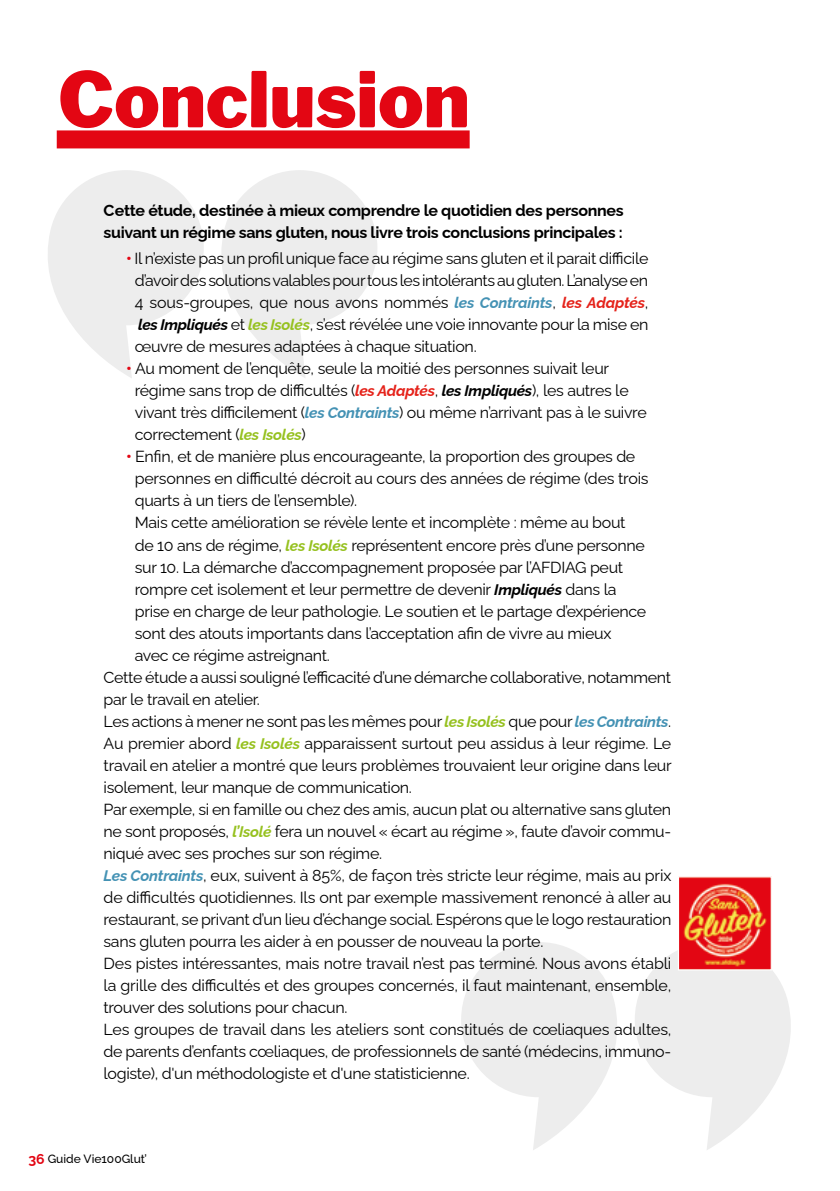
<style>
.page{position:relative;width:840px;height:1191px;background:#fff}
.page>*{position:absolute;margin:0;border:0;box-sizing:border-box;transform-origin:0 0}
.t1{font:900 76px "Libre Franklin";color:#e30613}
.t2{font:16px/22px "Raleway";letter-spacing:-.02em;color:#000;text-align:justify}
.t3{font:700 16px/22px "Raleway";letter-spacing:-.02em;color:#000}
.t4{font:500 12px "Raleway";color:#000}
.s1{font-weight:700;color:#e30613}
.s2{font-weight:700;font-style:italic;font-size:15.2px;color:#4492b4}
.s3{font-weight:700;font-style:italic;font-size:15.2px;color:#e5231b}
.s4{font-weight:700;font-style:italic;font-size:15.2px}
.s5{font-weight:700;font-style:italic;font-size:15.2px;color:#96c120}
.s6{font-weight:700;font-size:14px;color:#e30613}
</style>
<div class="page">
<svg style="left:48px;top:170px;width:329px;height:208px;fill:#ededed"></svg>
<svg style="left:461px;top:942px;width:330px;height:208px;fill:#ededed"></svg>
<div style="left:57px;top:130px;width:412px;height:18px;background:#e30613"></div>
<img style="left:679px;top:878px;width:90px;height:90px">
<div style="left:677px;top:876px;width:94px;height:94px;border:1px solid #fff"></div>
<h1 class="t1" style="left:58px;top:54px;width:413px">Conclusion</h1>
<p class="t3" style="left:103px;top:198px;width:521px">Cette étude, destinée à mieux comprendre le quotidien des personnes suivant un régime sans gluten, nous livre trois conclusions principales :</p>
<p class="t2" style="left:135px;top:246px;width:515px;text-indent:-9px"><span class="s1">•</span> Il n’existe pas un profil unique face au régime sans gluten et il parait difficile d’avoir des solutions valables pour tous les intolérants au gluten. L’analyse en 4 sous-groupes, que nous avons nommés <span class="s2">les Contraints</span>, <span class="s3">les Adaptés</span>, <span class="s4">les Impliqués</span> et <span class="s5">les Isolés</span>, s’est révélée une voie innovante pour la mise en œuvre de mesures adaptées à chaque situation.</p>
<p class="t2" style="left:135px;top:356px;width:513px;text-align:left;text-indent:-8px"><span class="s1">•</span> Au moment de l’enquête, seule la moitié des personnes suivait leur régime sans trop de difficultés (<span class="s3">les Adaptés</span>, <span class="s4">les Impliqués</span>), les autres le vivant très difficilement (<span class="s2">les Contraints</span>) ou même n’arrivant pas à le suivre correctement (<span class="s5">les Isolés</span>)</p>
<p class="t2" style="left:126px;top:444px;width:510px"><span class="s1">•</span> Enfin, et de manière plus encourageante, la proportion des groupes de</p>
<p class="t2" style="left:135px;top:466px;width:515px">personnes en difficulté décroit au cours des années de régime (des trois</p>
<p class="t2" style="left:135px;top:488px;width:224px">quarts à un tiers de l’ensemble).</p>
<p class="t2" style="left:135px;top:510px;width:492px">Mais cette amélioration se révèle lente et incomplète : même au bout</p>
<p class="t2" style="left:135px;top:532px;width:511px">de 10 ans de régime, <span class="s5">les Isolés</span> représentent encore près d’une personne</p>
<p class="t2" style="left:135px;top:554px;width:489px">sur 10. La démarche d’accompagnement proposée par l’AFDIAG peut</p>
<p class="t2" style="left:135px;top:576px;width:483px">rompre cet isolement et leur permettre de devenir <span class="s4">Impliqués</span> dans la</p>
<p class="t2" style="left:135px;top:598px;width:512px">prise en charge de leur pathologie. Le soutien et le partage d’expérience</p>
<p class="t2" style="left:135px;top:620px;width:478px">sont des atouts importants dans l’acceptation afin de vivre au mieux</p>
<p class="t2" style="left:135px;top:642px;width:196px">avec ce régime astreignant.</p>
<p class="t2" style="left:103px;top:664px;width:568px">Cette étude a aussi souligné l’efficacité d’une démarche collaborative, notamment</p>
<p class="t2" style="left:103px;top:686px;width:158px">par le travail en atelier.</p>
<p class="t2" style="left:103px;top:708px;width:568px">Les actions à mener ne sont pas les mêmes pour <span class="s5">les Isolés</span> que pour <span class="s2">les Contraints</span>.</p>
<p class="t2" style="left:103px;top:730px;width:569px">Au premier abord <span class="s5">les Isolés</span> apparaissent surtout peu assidus à leur régime. Le</p>
<p class="t2" style="left:103px;top:752px;width:569px">travail en atelier a montré que leurs problèmes trouvaient leur origine dans leur</p>
<p class="t2" style="left:103px;top:774px;width:310px">isolement, leur manque de communication.</p>
<p class="t2" style="left:103px;top:796px;width:568px">Par exemple, si en famille ou chez des amis, aucun plat ou alternative sans gluten</p>
<p class="t2" style="left:103px;top:818px;width:568px">ne sont proposés, <span class="s5">l’Isolé</span> fera un nouvel « écart au régime », faute d’avoir commu-</p>
<p class="t2" style="left:103px;top:840px;width:280px">niqué avec ses proches sur son régime.</p>
<p class="t2" style="left:103px;top:862px;width:569px"><span class="s2">Les Contraints</span>, eux, suivent à 85%, de façon très stricte leur régime, mais au prix</p>
<p class="t2" style="left:103px;top:884px;width:569px">de difficultés quotidiennes. Ils ont par exemple massivement renoncé à aller au</p>
<p class="t2" style="left:103px;top:906px;width:569px">restaurant, se privant d’un lieu d’échange social. Espérons que le logo restauration</p>
<p class="t2" style="left:103px;top:928px;width:441px">sans gluten pourra les aider à en pousser de nouveau la porte.</p>
<p class="t2" style="left:103px;top:950px;width:569px">Des pistes intéressantes, mais notre travail n’est pas terminé. Nous avons établi</p>
<p class="t2" style="left:103px;top:972px;width:569px">la grille des difficultés et des groupes concernés, il faut maintenant, ensemble,</p>
<p class="t2" style="left:103px;top:994px;width:245px">trouver des solutions pour chacun.</p>
<p class="t2" style="left:103px;top:1016px;width:569px">Les groupes de travail dans les ateliers sont constitués de cœliaques adultes,</p>
<p class="t2" style="left:103px;top:1038px;width:568px">de parents d’enfants cœliaques, de professionnels de santé (médecins, immuno-</p>
<p class="t2" style="left:103px;top:1060px;width:367px">logiste), d'un méthodologiste et d'une statisticienne.</p>
<p class="t4" style="left:28px;top:1148px;width:120px"><span class="s6">36</span> Guide Vie100Glut’</p>
</div>
